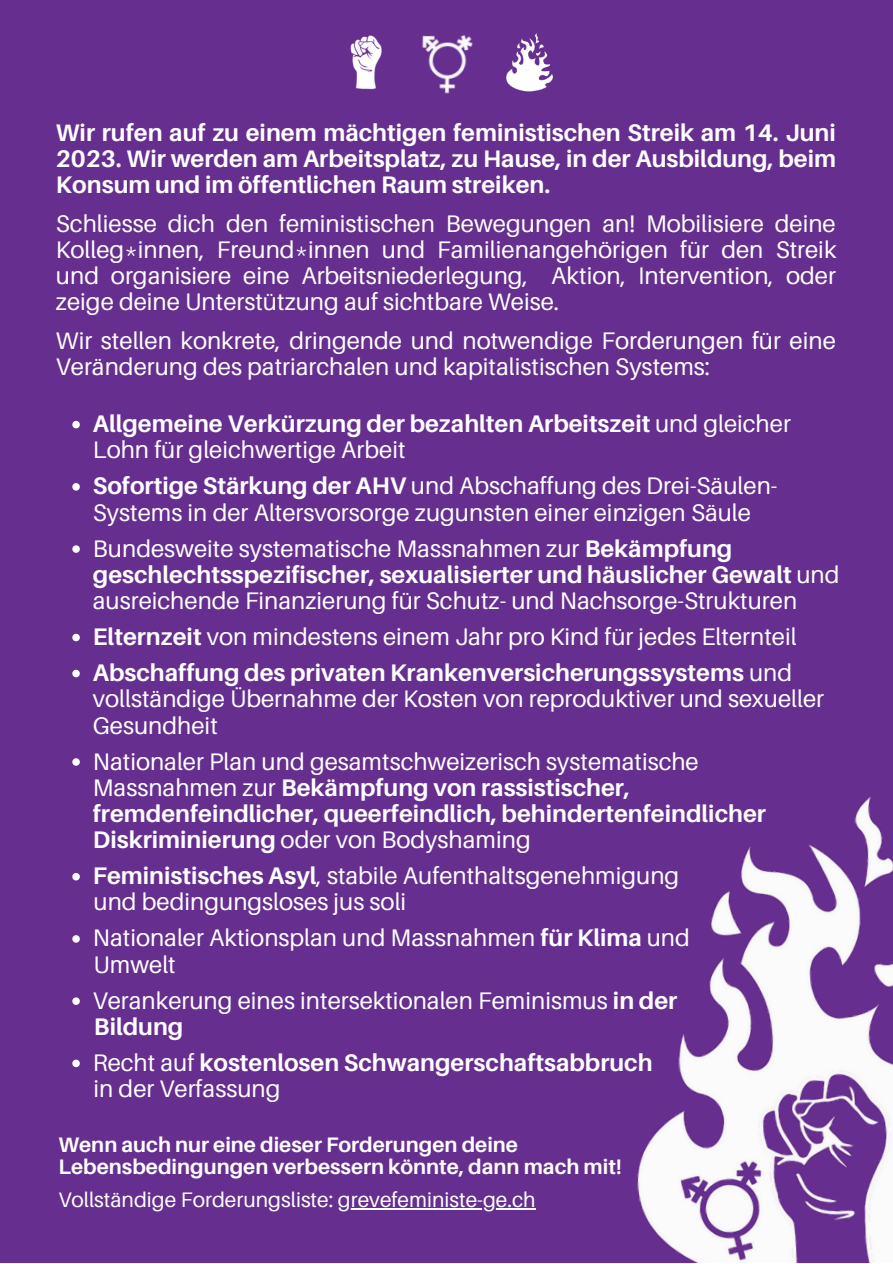
<style>
.page{position:relative;width:893px;height:1264px;background:#fff}
.page>*{position:absolute;margin:0;border:0;box-sizing:border-box;transform-origin:0 0}
.t1{font:24px/26.2px "Aileron";color:#fff}
.t2{font:700 24px/26.2px "Aileron";color:#fff}
.t3{font:700 21px/22.5px "Aileron";color:#fff}
.t4{font:21px "Aileron";color:#fff}
.s1{font-weight:400}
.s2{font-weight:700}
</style>
<div class="page">
<div style="left:0;top:0;width:892px;height:1262px;background:#662e8e"></div>
<img style="left:526px;top:797px;width:366px;height:465px">
<img style="left:350px;top:35px;width:32px;height:55px">
<img style="left:422px;top:35px;width:51px;height:59px">
<img style="left:506px;top:33px;width:47px;height:59px">
<svg style="left:72px;top:421px;width:8px;height:7px"></svg>
<svg style="left:72px;top:483px;width:8px;height:7px"></svg>
<svg style="left:72px;top:545px;width:8px;height:8px"></svg>
<svg style="left:72px;top:633px;width:8px;height:8px"></svg>
<svg style="left:72px;top:669px;width:8px;height:8px"></svg>
<svg style="left:72px;top:758px;width:8px;height:7px"></svg>
<svg style="left:72px;top:873px;width:8px;height:7px"></svg>
<svg style="left:72px;top:935px;width:8px;height:7px"></svg>
<svg style="left:72px;top:997px;width:8px;height:7px"></svg>
<svg style="left:72px;top:1059px;width:8px;height:8px"></svg>
<hr style="left:338px;top:1208px;width:197px;height:1px;background:#fff">
<p class="t2" style="left:56px;top:119px;width:781px;text-align:justify">Wir rufen auf zu einem mächtigen feministischen Streik am 14. Juni 2023. Wir werden am Arbeitsplatz, zu Hause, in der Ausbildung, beim Konsum und im öffentlichen Raum streiken.</p>
<p class="t1" style="left:56px;top:210px;width:782px;text-align:justify">Schliesse dich den feministischen Bewegungen an! Mobilisiere deine Kolleg*innen, Freund*innen und Familienangehörigen für den Streik und organisiere eine Arbeitsniederlegung, Aktion, Intervention, oder zeige deine Unterstützung auf sichtbare Weise.</p>
<p class="t1" style="left:56px;top:327px;width:781px">Wir stellen konkrete, dringende und notwendige Forderungen für eine<br>Veränderung des patriarchalen und kapitalistischen Systems:</p>
<p class="t2" style="left:93px;top:410px;width:699px">Allgemeine Verkürzung der bezahlten Arbeitszeit <span class="s1">und gleicher<br>Lohn für gleichwertige Arbeit</span></p>
<p class="t1" style="left:93px;top:472px;width:686px"><span class="s2">Sofortige Stärkung der AHV</span> und Abschaffung des Drei-Säulen-<br>Systems in der Altersvorsorge zugunsten einer einzigen Säule</p>
<p class="t1" style="left:93px;top:534px;width:748px">Bundesweite systematische Massnahmen zur <span class="s2">Bekämpfung geschlechtsspezifischer, sexualisierter und häuslicher Gewalt</span> und ausreichende Finanzierung für Schutz- und Nachsorge-Strukturen</p>
<p class="t1" style="left:93px;top:623px;width:705px"><span class="s2">Elternzeit</span> von mindestens einem Jahr pro Kind für jedes Elternteil</p>
<p class="t1" style="left:93px;top:659px;width:732px"><span class="s2">Abschaffung des privaten Krankenversicherungssystems</span> und vollständige Übernahme der Kosten von reproduktiver und sexueller<br>Gesundheit</p>
<p class="t2" style="left:93px;top:747px;width:674px"><span class="s1">Nationaler Plan und gesamtschweizerisch systematische Massnahmen zur</span> Bekämpfung von rassistischer, fremdenfeindlicher, queerfeindlich, behindertenfeindlicher Diskriminierung <span class="s1">oder von Bodyshaming</span></p>
<p class="t1" style="left:93px;top:862px;width:588px"><span class="s2">Feministisches Asyl</span>, stabile Aufenthaltsgenehmigung</p>
<p class="t1" style="left:93px;top:924px;width:598px">Nationaler Aktionsplan und Massnahmen <span class="s2">für Klima</span> und</p>
<p class="t1" style="left:93px;top:986px;width:586px">Verankerung eines intersektionalen Feminismus <span class="s2">in der</span></p>
<p class="t2" style="left:93px;top:1048px;width:561px"><span class="s1">Recht auf</span> kostenlosen Schwangerschaftsabbruch</p>
<p class="t1" style="left:93px;top:888px;width:314px">und bedingungsloses jus soli</p>
<p class="t1" style="left:93px;top:950px;width:84px">Umwelt</p>
<p class="t2" style="left:94px;top:1012px;width:91px">Bildung</p>
<p class="t1" style="left:93px;top:1075px;width:188px">in der Verfassung</p>
<p class="t3" style="left:58px;top:1132px;width:564px">Wenn auch nur eine dieser Forderungen deine<br>Lebensbedingungen verbessern könnte, dann mach mit!</p>
<p class="t4" style="left:58px;top:1186px;width:478px">Vollständige Forderungsliste: grevefeministe-ge.ch</p>
</div>
